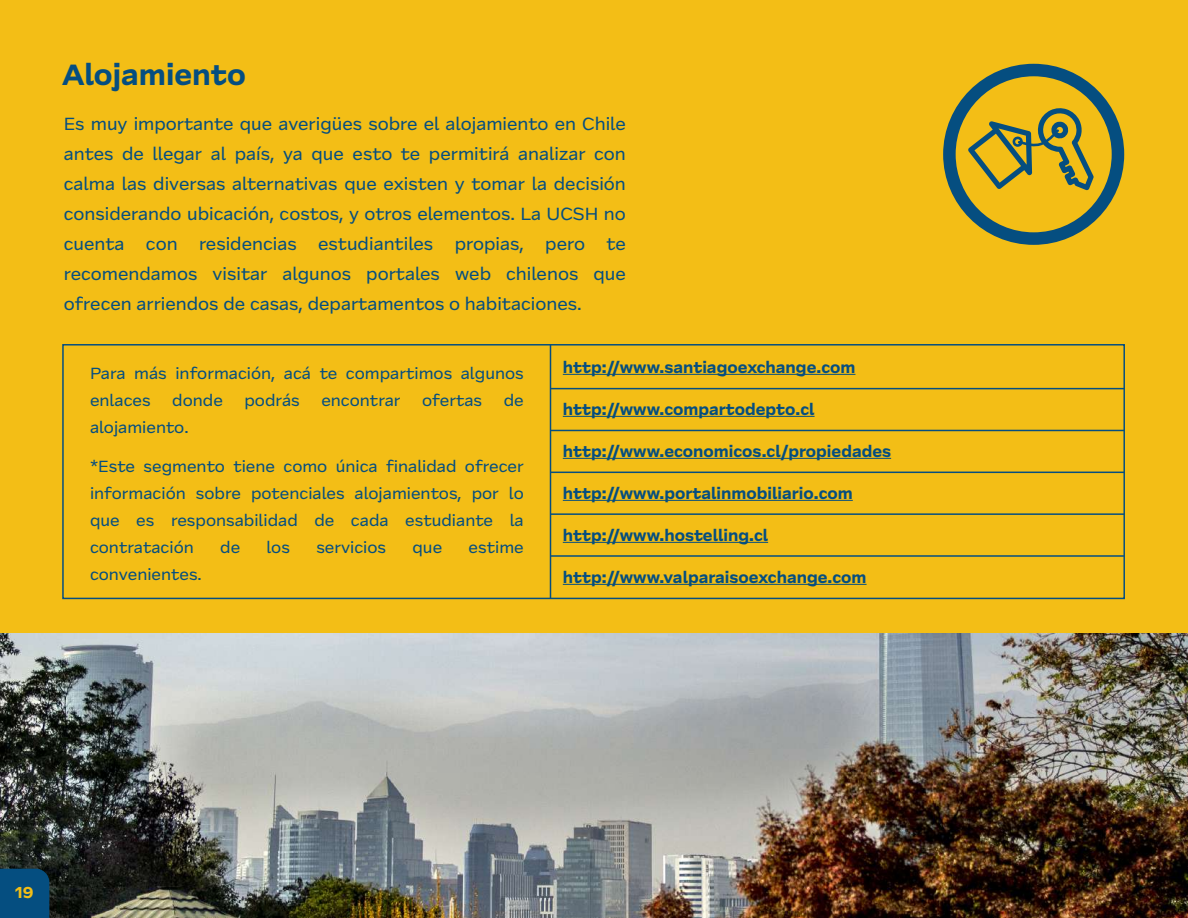
<style>
.page{position:relative;width:1188px;height:918px;background:#f3be16}
.page>*{position:absolute;margin:0;border:0;box-sizing:border-box;transform-origin:0 0}
.t1{font:700 30px "Frequenz";color:#054e80}
.t2{font:18px/30px "Frequenz";color:#054e80;text-align:justify}
.t3{font:16.5px/27px "Frequenz";color:#054e80}
.t4{font:700 16.5px "Frequenz";color:#054e80}
.t5{font:700 16.5px "Frequenz";color:#f3be16}
</style>
<div class="page">
<div style="left:62px;top:344px;width:1063px;height:255px;border:2px solid #054e80"></div>
<hr style="left:550px;top:345px;width:1px;height:253px;background:#054e80">
<hr style="left:563px;top:374px;width:292px;height:1px;background:#054e80">
<hr style="left:563px;top:416px;width:252px;height:1px;background:#054e80">
<hr style="left:563px;top:458px;width:328px;height:1px;background:#054e80">
<hr style="left:563px;top:500px;width:290px;height:1px;background:#054e80">
<hr style="left:563px;top:542px;width:205px;height:1px;background:#054e80">
<hr style="left:563px;top:584px;width:304px;height:1px;background:#054e80">
<hr style="left:550px;top:388px;width:574px;height:1px;background:#054e80">
<hr style="left:550px;top:430px;width:574px;height:1px;background:#054e80">
<hr style="left:550px;top:472px;width:574px;height:1px;background:#054e80">
<hr style="left:550px;top:513px;width:574px;height:2px;background:#054e80">
<img style="left:0;top:634px;width:1188px;height:284px">
<div style="left:0;top:869px;width:49px;height:49px;background:#054e80"></div>
<svg style="left:943px;top:64px;width:181px;height:181px"></svg>
<hr style="left:550px;top:555px;width:574px;height:2px;background:#054e80">
<h1 class="t1" style="left:62px;top:51px;width:185px">Alojamiento</h1>
<p class="t2" style="left:64px;top:108px;width:564px">Es muy importante que averigües sobre el alojamiento en Chile antes de llegar al país, ya que esto te permitirá analizar con calma las diversas alternativas que existen y tomar la decisión considerando ubicación, costos, y otros elementos. La UCSH no cuenta con residencias estudiantiles propias, pero te recomendamos visitar algunos portales web chilenos que ofrecen arriendos de casas, departamentos o habitaciones.</p>
<p class="t3" style="left:90px;top:359px;width:435px">Para más información, acá te compartimos algunos enlaces</p>
<p class="t3" style="left:172px;top:386px;width:52px">donde</p>
<p class="t3" style="left:245px;top:386px;width:57px">podrás</p>
<p class="t3" style="left:321px;top:386px;width:81px">encontrar</p>
<p class="t3" style="left:422px;top:386px;width:62px">ofertas</p>
<p class="t3" style="left:504px;top:386px;width:22px">de</p>
<p class="t3" style="left:90px;top:413px;width:100px">alojamiento.</p>
<p class="t3" style="left:90px;top:452px;width:435px;text-align:justify">*Este segmento tiene como única finalidad ofrecer información sobre potenciales alojamientos, por lo que es responsabilidad de cada estudiante la contratación</p>
<p class="t3" style="left:220px;top:533px;width:22px">de</p>
<p class="t3" style="left:267px;top:533px;width:25px">los</p>
<p class="t3" style="left:316px;top:533px;width:71px">servicios</p>
<p class="t3" style="left:413px;top:533px;width:31px">que</p>
<p class="t3" style="left:469px;top:533px;width:57px">estime</p>
<p class="t3" style="left:90px;top:560px;width:113px">convenientes.</p>
<p class="t4" style="left:563px;top:354px;width:294px">http://www.santiagoexchange.com</p>
<p class="t4" style="left:563px;top:396px;width:253px">http://www.compartodepto.cl</p>
<p class="t4" style="left:563px;top:438px;width:330px">http://www.economicos.cl/propiedades</p>
<p class="t4" style="left:563px;top:480px;width:292px">http://www.portalinmobiliario.com</p>
<p class="t4" style="left:563px;top:522px;width:207px">http://www.hostelling.cl</p>
<p class="t4" style="left:563px;top:564px;width:305px">http://www.valparaisoexchange.com</p>
<p class="t5" style="left:15px;top:880px;width:20px">19</p>
</div>
